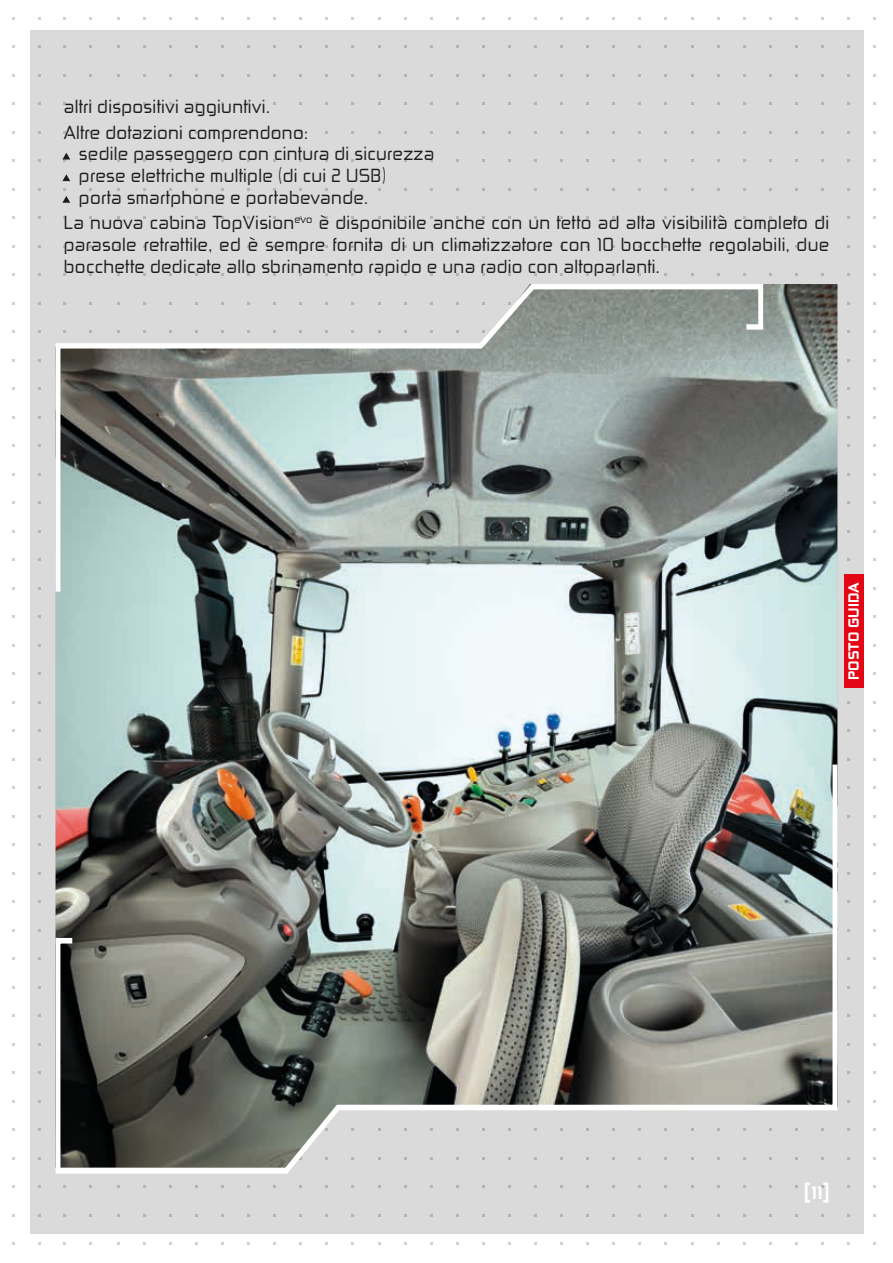
<style>
.page{position:relative;width:893px;height:1263px;background:#fff}
.page>*{position:absolute;margin:0;border:0;box-sizing:border-box;transform-origin:0 0}
.t1{font:18px/25.8px "Zekton Rg Regular 3";letter-spacing:.02em;color:#1d1d1b}
.t2{font:18px "Kusanagi";color:#fff}
.t3{font:14.1px "Zekton Hv";color:#fff;scale:1.06 1}
.s1{font-size:9.75px}
</style>
<div class="page">
<div style="left:30px;top:30px;width:833px;height:1203px;background:#dadada"></div>
<div style="left:844px;top:574px;width:19px;height:114px;background:#e30614"></div>
<img style="left:56px;top:284px;width:781px;height:480px">
<svg style="left:55px;top:764px;width:783px;height:410px;background:#83857f"></svg>
<svg style="left:55px;top:284px;width:709px;height:308px"></svg>
<p class="t1" style="left:64px;top:93px;width:246px">altri dispositivi aggiuntivi.<br>Altre dotazioni comprendono:</p>
<p class="t1" style="left:64px;top:140px;width:372px"><span class="s1">•</span> sedile passeggero con cintura di sicurezza</p>
<p class="t1" style="left:64px;top:162px;width:324px"><span class="s1">•</span> prese elettriche multiple (di cui 2 USB)</p>
<p class="t1" style="left:64px;top:184px;width:767px"><span class="s1">•</span> porta smartphone e portabevande.<br>La nuova cabina TopVision<sup>evo</sup> è disponibile anche con un tetto ad alta visibilità completo di</p>
<p class="t1" style="left:64px;top:233px;width:767px;line-height:21.6px">parasole retrattile, ed è sempre fornita di un climatizzatore con 10 bocchette regolabili, due bocchette dedicate allo sbrinamento rapido e una radio con altoparlanti.</p>
<p class="t3" style="left:845px;top:680px;width:93px;rotate:-90deg">POSTO GUIDA</p>
<p class="t2" style="left:804px;top:1180px;width:26px">(11)</p>
</div>
